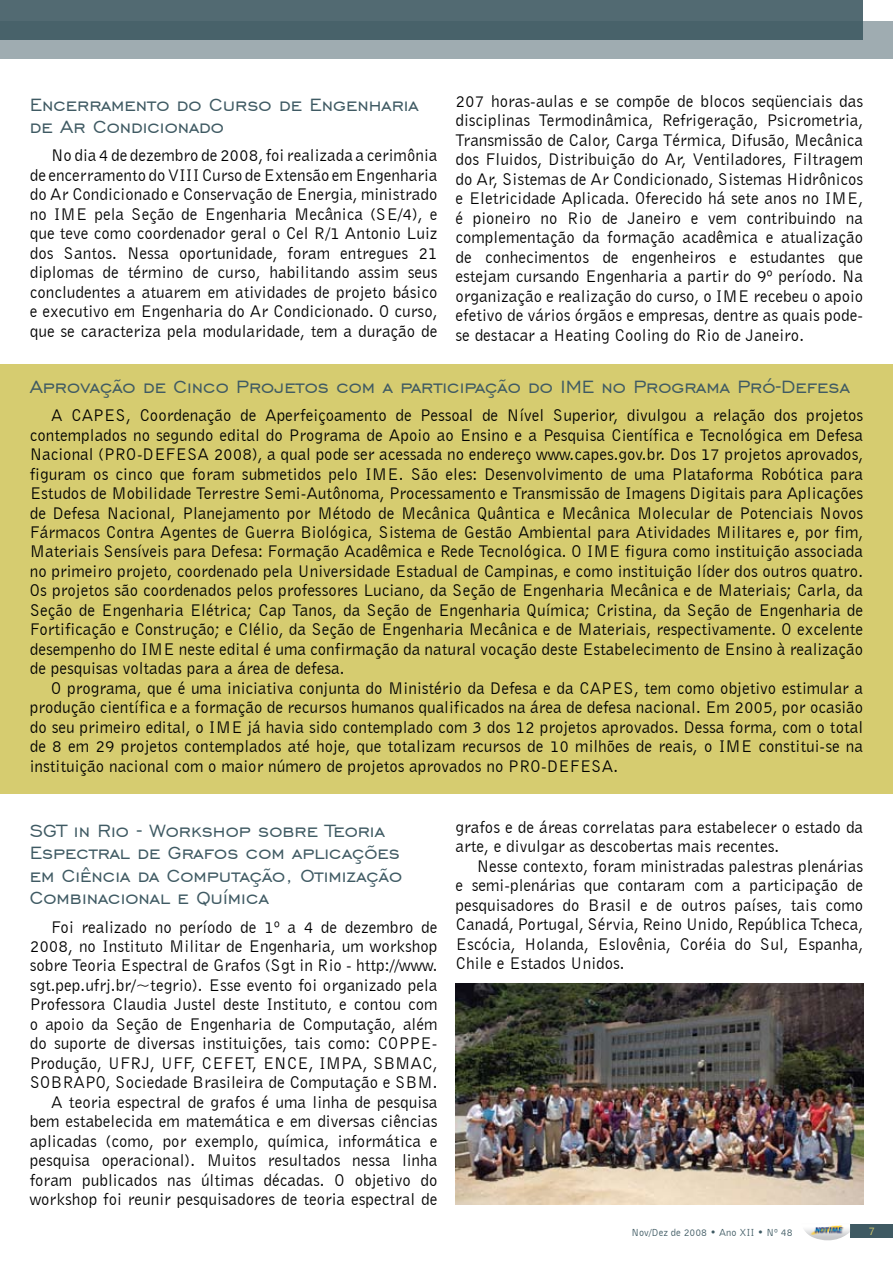
<style>
.page{position:relative;width:893px;height:1263px;background:#fff}
.page>*{position:absolute;margin:0;border:0;box-sizing:border-box;transform-origin:0 0}
.t1{font:22.5px/22.5px "Engravers Gothic BT";color:#3f5a63}
.t2{font:17.25px/19.5px "Bell Gothic BT";color:#000;text-align:justify}
.t3{font:12px "Bell Gothic BT";color:#d6cc70}
.t4{font:10.5px "Bell Gothic BT";color:#3f5a63}
</style>
<div class="page">
<div style="left:850px;top:1223px;width:43px;height:14px;background:#3f5a63"></div>
<div style="left:0;top:0;width:863px;height:40px;background:#526a72"></div>
<img style="left:804px;top:1225px;width:46px;height:16px">
<svg style="left:0;top:21px;width:893px;height:38px;fill:#9facb1"></svg>
<div style="left:0;top:364px;width:893px;height:430px;background:#d6cc70"></div>
<img style="left:456px;top:983px;width:407px;height:222px">
<p class="t2" style="left:455px;top:91px;width:409px">207 horas-aulas e se compõe de blocos seqüenciais das disciplinas Termodinâmica, Refrigeração, Psicrometria, Transmissão de Calor, Carga Térmica, Difusão, Mecânica dos Fluidos, Distribuição do Ar, Ventiladores, Filtragem do Ar, Sistemas de Ar Condicionado, Sistemas Hidrônicos e Eletricidade Aplicada. Oferecido há sete anos no IME, é pioneiro no Rio de Janeiro e vem contribuindo na complementação da formação acadêmica e atualização de conhecimentos de engenheiros e estudantes que estejam cursando Engenharia a partir do 9º período. Na organização e realização do curso, o IME recebeu o apoio efetivo de vários órgãos e empresas, dentre as quais pode&shy;se destacar a Heating Cooling do Rio de Janeiro.</p>
<h1 class="t1" style="left:30px;top:375px;width:821px">Aprovação de Cinco Projetos com a participação do IME no Programa Pró-Defesa</h1>
<p class="t2" style="left:30px;top:405px;width:835px;text-indent:21px">A CAPES, Coordenação de Aperfeiçoamento de Pessoal de Nível Superior, divulgou a relação dos projetos contemplados no segundo edital do Programa de Apoio ao Ensino e a Pesquisa Científica e Tecnológica em Defesa Nacional (PRO-DEFESA 2008), a qual pode ser acessada no endereço www.capes.gov.br. Dos 17 projetos aprovados, figuram os cinco que foram submetidos pelo IME. São eles: Desenvolvimento de uma Plataforma Robótica para Estudos de Mobilidade Terrestre Semi-Autônoma, Processamento e Transmissão de Imagens Digitais para Aplicações de Defesa Nacional, Planejamento por Método de Mecânica Quântica e Mecânica Molecular de Potenciais Novos Fármacos Contra Agentes de Guerra Biológica, Sistema de Gestão Ambiental para Atividades Militares e, por fim, Materiais Sensíveis para Defesa: Formação Acadêmica e Rede Tecnológica. O IME figura como instituição associada no primeiro projeto, coordenado pela Universidade Estadual de Campinas, e como instituição líder dos outros quatro.<br>Os projetos são coordenados pelos professores Luciano, da Seção de Engenharia Mecânica e de Materiais; Carla, da Seção de Engenharia Elétrica; Cap Tanos, da Seção de Engenharia Química; Cristina, da Seção de Engenharia de Fortificação e Construção; e Clélio, da Seção de Engenharia Mecânica e de Materiais, respectivamente. O excelente desempenho do IME neste edital é uma confirmação da natural vocação deste Estabelecimento de Ensino à realização de pesquisas voltadas para a área de defesa.</p>
<p class="t2" style="left:30px;top:678px;width:835px;text-indent:21px">O programa, que é uma iniciativa conjunta do Ministério da Defesa e da CAPES, tem como objetivo estimular a produção científica e a formação de recursos humanos qualificados na área de defesa nacional. Em 2005, por ocasião do seu primeiro edital, o IME já havia sido contemplado com 3 dos 12 projetos aprovados. Dessa forma, com o total de 8 em 29 projetos contemplados até hoje, que totalizam recursos de 10 milhões de reais, o IME constitui-se na instituição nacional com o maior número de projetos aprovados no PRO-DEFESA.</p>
<h1 class="t1" style="left:30px;top:93px;width:390px">Encerramento do Curso de Engenharia de Ar Condicionado</h1>
<p class="t2" style="left:30px;top:145px;width:409px;text-indent:21px">No dia 4 de dezembro de 2008, foi realizada a cerimônia de encerramento do VIII Curso de Extensão em Engenharia do Ar Condicionado e Conservação de Energia, ministrado no IME pela Seção de Engenharia Mecânica (SE/4), e que teve como coordenador geral o Cel R/1 Antonio Luiz dos Santos. Nessa oportunidade, foram entregues 21 diplomas de término de curso, habilitando assim seus concludentes a atuarem em atividades de projeto básico e executivo em Engenharia do Ar Condicionado. O curso, que se caracteriza pela modularidade, tem a duração de</p>
<h1 class="t1" style="left:30px;top:819px;width:374px">SGT in Rio - Workshop sobre Teoria<br>Espectral de Grafos com aplicações em Ciência da Computação, Otimização<br>Combinacional e Química</h1>
<p class="t2" style="left:30px;top:916px;width:409px;text-align:right">Foi realizado no período de 1º a 4 de dezembro de 2008, no Instituto Militar de Engenharia, um workshop sobre Teoria Espectral de Grafos (Sgt in Rio - http://www. sgt.pep.ufrj.br/~tegrio). Esse evento foi organizado pela Professora Claudia Justel deste Instituto, e contou com o apoio da Seção de Engenharia de Computação, além do suporte de diversas instituições, tais como: COPPE-Produção, UFRJ, UFF, CEFET, ENCE, IMPA, SBMAC, SOBRAPO, Sociedade Brasileira de Computação e SBM.<br>A teoria espectral de grafos é uma linha de pesquisa bem estabelecida em matemática e em diversas ciências aplicadas (como, por exemplo, química, informática e pesquisa operacional). Muitos resultados nessa linha foram publicados nas últimas décadas. O objetivo do workshop foi reunir pesquisadores de teoria espectral de</p>
<p class="t2" style="left:455px;top:817px;width:409px">grafos e de áreas correlatas para estabelecer o estado da arte, e divulgar as descobertas mais recentes.</p>
<p class="t2" style="left:455px;top:856px;width:409px;text-indent:21px">Nesse contexto, foram ministradas palestras plenárias e semi-plenárias que contaram com a participação de pesquisadores do Brasil e de outros países, tais como Canadá, Portugal, Sérvia, Reino Unido, República Tcheca, Escócia, Holanda, Eslovênia, Coréia do Sul, Espanha, Chile e Estados Unidos.</p>
<p class="t4" style="left:632px;top:1226px;width:162px">Nov/Dez de 2008 • Ano XII • Nº 48</p>
<p class="t3" style="left:868px;top:1223px;width:8px">7</p>
</div>
